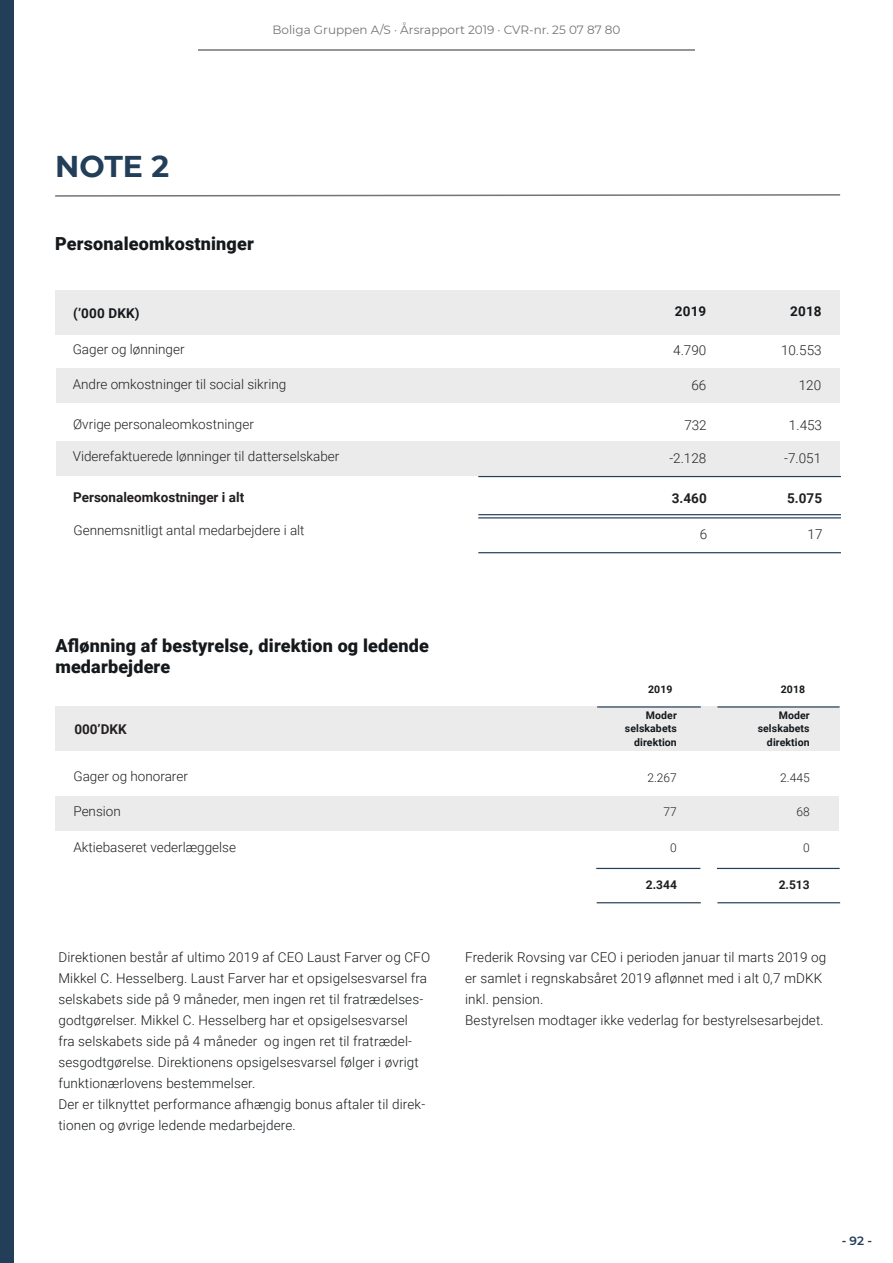
<style>
.page{position:relative;width:893px;height:1263px;background:#fff}
.page>*{position:absolute;margin:0;border:0;box-sizing:border-box;transform-origin:0 0}
.t1{font:700 30px "Montserrat";color:#223e59}
.t2{font:900 18px/21px "Roboto";letter-spacing:.01em;color:#15191c}
.t3{font:300 13.5px/21px "Roboto";letter-spacing:.01em;color:#15191c}
.t4{font:300 13.5px "Roboto";color:#231f20}
.t5{font:700 13.5px "Roboto";color:#231f20}
.t6{font:700 13.5px "Roboto";letter-spacing:.01em;color:#15191c}
.t7{font:12px "Montserrat";color:#717575}
.t8{font:300 12px "Roboto";color:#231f20}
.t9{font:700 12px "Roboto";color:#231f20}
.t10{font:600 12px "Montserrat";color:#223e59}
.t11{font:700 10.5px/13.5px "Roboto";letter-spacing:.01em;color:#15191c;text-align:right}
</style>
<div class="page">
<hr style="left:198px;top:50px;width:497px;height:1px;background:#717575">
<div style="left:0;top:0;width:14px;height:1263px;background:#223e59"></div>
<div style="left:56px;top:441px;width:784px;height:35px;background:#ebebec"></div>
<div style="left:55px;top:291px;width:784px;height:44px;background:#ebebec"></div>
<div style="left:56px;top:368px;width:784px;height:35px;background:#ebebec"></div>
<hr style="left:478px;top:514px;width:363px;height:1px;background:#223e59">
<hr style="left:478px;top:552px;width:363px;height:1px;background:#223e59">
<hr style="left:478px;top:476px;width:363px;height:1px;background:#223e59">
<svg style="left:55px;top:194px;width:786px;height:3px"></svg>
<div style="left:55px;top:707px;width:784px;height:44px;background:#ebebec"></div>
<div style="left:55px;top:796px;width:784px;height:35px;background:#ebebec"></div>
<hr style="left:597px;top:706px;width:104px;height:1px;background:#223e59">
<hr style="left:717px;top:868px;width:123px;height:1px;background:#223e59">
<hr style="left:717px;top:902px;width:123px;height:1px;background:#223e59">
<hr style="left:717px;top:706px;width:123px;height:1px;background:#223e59">
<hr style="left:596px;top:868px;width:104px;height:1px;background:#223e59">
<hr style="left:597px;top:902px;width:104px;height:1px;background:#223e59">
<hr style="left:478px;top:517px;width:363px;height:1px;background:#223e59">
<p class="t7" style="left:272px;top:21px;width:350px">Boliga Gruppen A/S · Årsrapport 2019 · CVR-nr. 25 07 87 80</p>
<h1 class="t1" style="left:55px;top:145px;width:116px">NOTE 2</h1>
<h2 class="t2" style="left:55px;top:233px;width:200px">Personaleomkostninger</h2>
<p class="t6" style="left:73px;top:304px;width:68px">(’000 DKK)</p>
<p class="t6" style="left:675px;top:301px;width:33px">2019</p>
<p class="t6" style="left:790px;top:301px;width:33px">2018</p>
<p class="t4" style="left:73px;top:340px;width:113px">Gager og lønninger</p>
<p class="t4" style="left:673px;top:341px;width:35px">4.790</p>
<p class="t4" style="left:781px;top:341px;width:42px">10.553</p>
<p class="t4" style="left:73px;top:374px;width:215px">Andre omkostninger til social sikring</p>
<p class="t4" style="left:691px;top:376px;width:16px">66</p>
<p class="t4" style="left:799px;top:376px;width:24px">120</p>
<p class="t4" style="left:73px;top:415px;width:182px">Øvrige personaleomkostninger</p>
<p class="t4" style="left:684px;top:416px;width:24px">732</p>
<p class="t4" style="left:789px;top:416px;width:35px">1.453</p>
<p class="t4" style="left:73px;top:447px;width:268px">Viderefaktuerede lønninger til datterselskaber</p>
<p class="t4" style="left:669px;top:449px;width:39px">-2.128</p>
<p class="t4" style="left:784px;top:449px;width:39px">-7.051</p>
<p class="t5" style="left:73px;top:487px;width:173px">Personaleomkostninger i alt</p>
<p class="t5" style="left:672px;top:488px;width:36px">3.460</p>
<p class="t5" style="left:787px;top:488px;width:36px">5.075</p>
<p class="t4" style="left:74px;top:521px;width:233px">Gennemsnitligt antal medarbejdere i alt</p>
<h2 class="t2" style="left:55px;top:635px;width:375px">Aflønning af bestyrelse, direktion og ledende medarbejdere</h2>
<p class="t5" style="left:74px;top:720px;width:54px">000’DKK</p>
<p class="t4" style="left:700px;top:525px;width:9px">6</p>
<p class="t4" style="left:807px;top:525px;width:16px">17</p>
<p class="t11" style="left:648px;top:682px;width:26px">2019</p>
<p class="t11" style="left:781px;top:682px;width:26px">2018</p>
<p class="t11" style="left:625px;top:708px;width:53px">Moder selskabets direktion</p>
<p class="t11" style="left:758px;top:708px;width:53px">Moder selskabets direktion</p>
<p class="t4" style="left:73px;top:767px;width:116px">Gager og honorarer</p>
<p class="t8" style="left:780px;top:769px;width:31px">2.445</p>
<p class="t8" style="left:647px;top:769px;width:31px">2.267</p>
<p class="t4" style="left:73px;top:802px;width:49px">Pension</p>
<p class="t8" style="left:796px;top:803px;width:15px">68</p>
<p class="t8" style="left:663px;top:803px;width:15px">77</p>
<p class="t4" style="left:73px;top:837px;width:164px">Aktiebaseret vederlæggelse</p>
<p class="t8" style="left:670px;top:840px;width:8px">0</p>
<p class="t8" style="left:803px;top:840px;width:8px">0</p>
<p class="t9" style="left:646px;top:876px;width:33px">2.344</p>
<p class="t9" style="left:779px;top:876px;width:33px">2.513</p>
<p class="t3" style="left:58px;top:946px;width:373px">Direktionen består af ultimo 2019 af CEO Laust Farver og CFO Mikkel C. Hesselberg. Laust Farver har et opsigelsesvarsel fra selskabets side på 9 måneder, men ingen ret til fratrædelses&shy;godtgørelser. Mikkel C. Hesselberg har et opsigelsesvarsel<br>fra selskabets side på 4 måneder og ingen ret til fratrædel&shy;sesgodtgørelse. Direktionens opsigelsesvarsel følger i øvrigt funktionærlovens bestemmelser.<br>Der er tilknyttet performance afhængig bonus aftaler til direk&shy;tionen og øvrige ledende medarbejdere.</p>
<p class="t3" style="left:465px;top:946px;width:363px">Frederik Rovsing var CEO i perioden januar til marts 2019 og er samlet i regnskabsåret 2019 aflønnet med i alt 0,7 mDKK inkl. pension.<br>Bestyrelsen modtager ikke vederlag for bestyrelsesarbejdet.</p>
<p class="t10" style="left:842px;top:1232px;width:32px">- 92 -</p>
</div>
